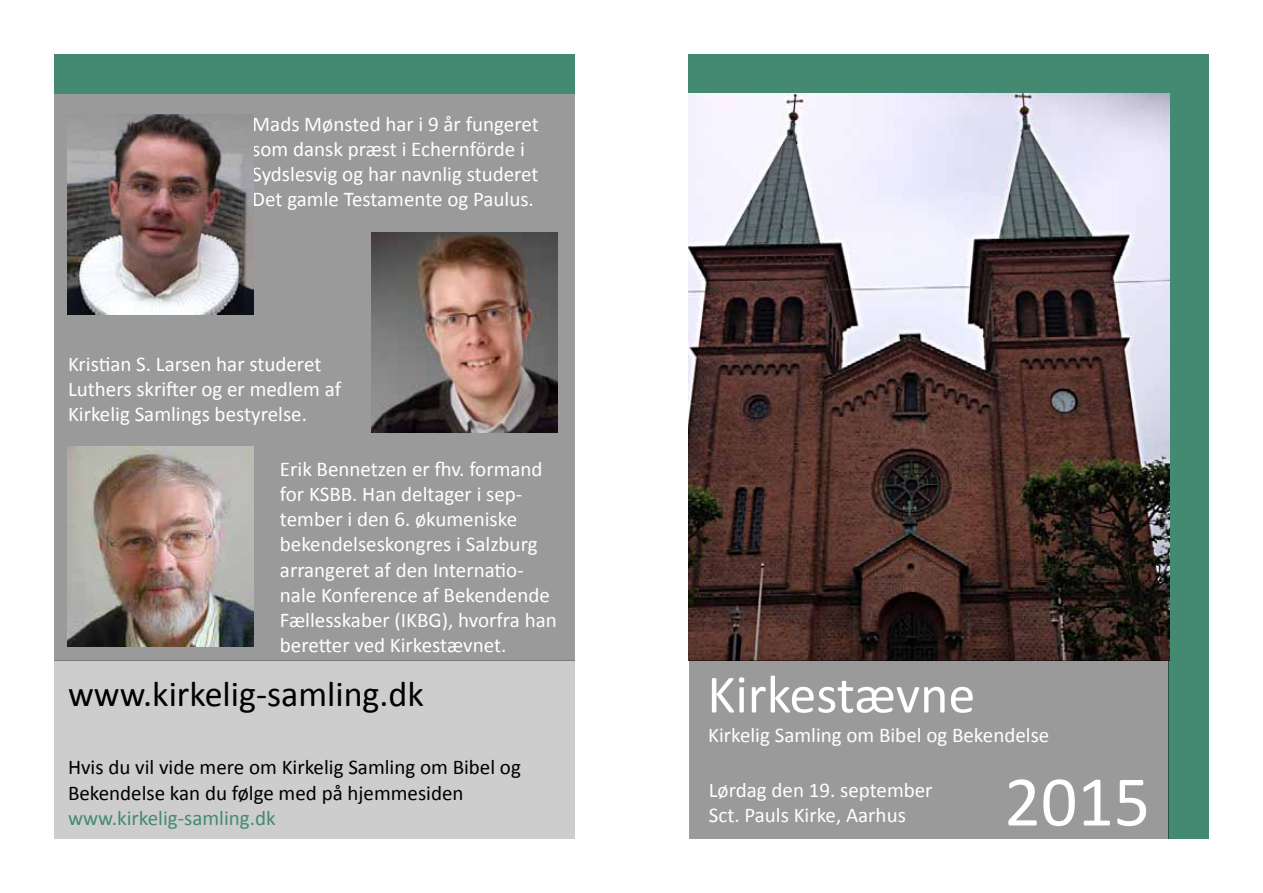
<style>
.page{position:relative;width:1263px;height:893px;background:#fff}
.page>*{position:absolute;margin:0;border:0;box-sizing:border-box;transform-origin:0 0}
.t1{font:72px "Calibri";color:#fff}
.t2{font:54px "Calibri";color:#fff}
.t3{font:36px "Calibri";color:#000}
.t4{font:21px/25.2px "Calibri";color:#fff}
.t5{font:21px/25.2px "Calibri";color:#000}
.t6{font:21px "Calibri";color:#448972}
</style>
<div class="page">
<div style="left:54px;top:94px;width:520px;height:566px;background:#9a9a9a"></div>
<div style="left:54px;top:660px;width:520px;height:178px;background:#cdcdcd"></div>
<div style="left:689px;top:54px;width:520px;height:40px;background:#448972"></div>
<div style="left:1169px;top:54px;width:40px;height:785px;background:#448972"></div>
<div style="left:54px;top:54px;width:520px;height:40px;background:#448972"></div>
<img style="left:689px;top:94px;width:480px;height:566px">
<div style="left:689px;top:660px;width:480px;height:179px;background:#9a9a9a"></div>
<img style="left:68px;top:115px;width:185px;height:200px">
<img style="left:371px;top:232px;width:186px;height:200px">
<img style="left:68px;top:446px;width:185px;height:201px">
<p class="t4" style="left:252px;top:111px;width:288px">Mads Mønsted har i 9 år fungeret som dansk præst i Echernförde i<br>Sydslesvig og har navnlig studeret<br>Det gamle Testamente og Paulus.</p>
<p class="t4" style="left:68px;top:352px;width:275px">Kristian S. Larsen har studeret<br>Luthers skrifter og er medlem af<br>Kirkelig Samlings bestyrelse.</p>
<p class="t4" style="left:280px;top:456px;width:278px">Erik Bennetzen er fhv. formand for KSBB. Han deltager i sep&shy;tember i den 6. økumeniske bekendelseskongres i Salzburg arrangeret af den Internatio&shy;nale Konference af Bekendende<br>Fællesskaber (IKBG), hvorfra han beretter ved Kirkestævnet.</p>
<h3 class="t3" style="left:68px;top:671px;width:357px">www.kirkelig-samling.dk</h3>
<p class="t5" style="left:68px;top:755px;width:454px">Hvis du vil vide mere om Kirkelig Samling om Bibel og<br>Bekendelse kan du følge med på hjemmesiden</p>
<p class="t6" style="left:68px;top:804px;width:209px">www.kirkelig-samling.dk</p>
<h2 class="t2" style="left:707px;top:660px;width:270px">Kirkestævne</h2>
<p class="t4" style="left:708px;top:723px;width:343px">Kirkelig Samling om Bibel og Bekendelse</p>
<h1 class="t1" style="left:1004px;top:756px;width:148px">2015</h1>
<p class="t4" style="left:709px;top:777px;width:225px">Lørdag den 19. september<br>Sct. Pauls Kirke, Aarhus</p>
</div>
